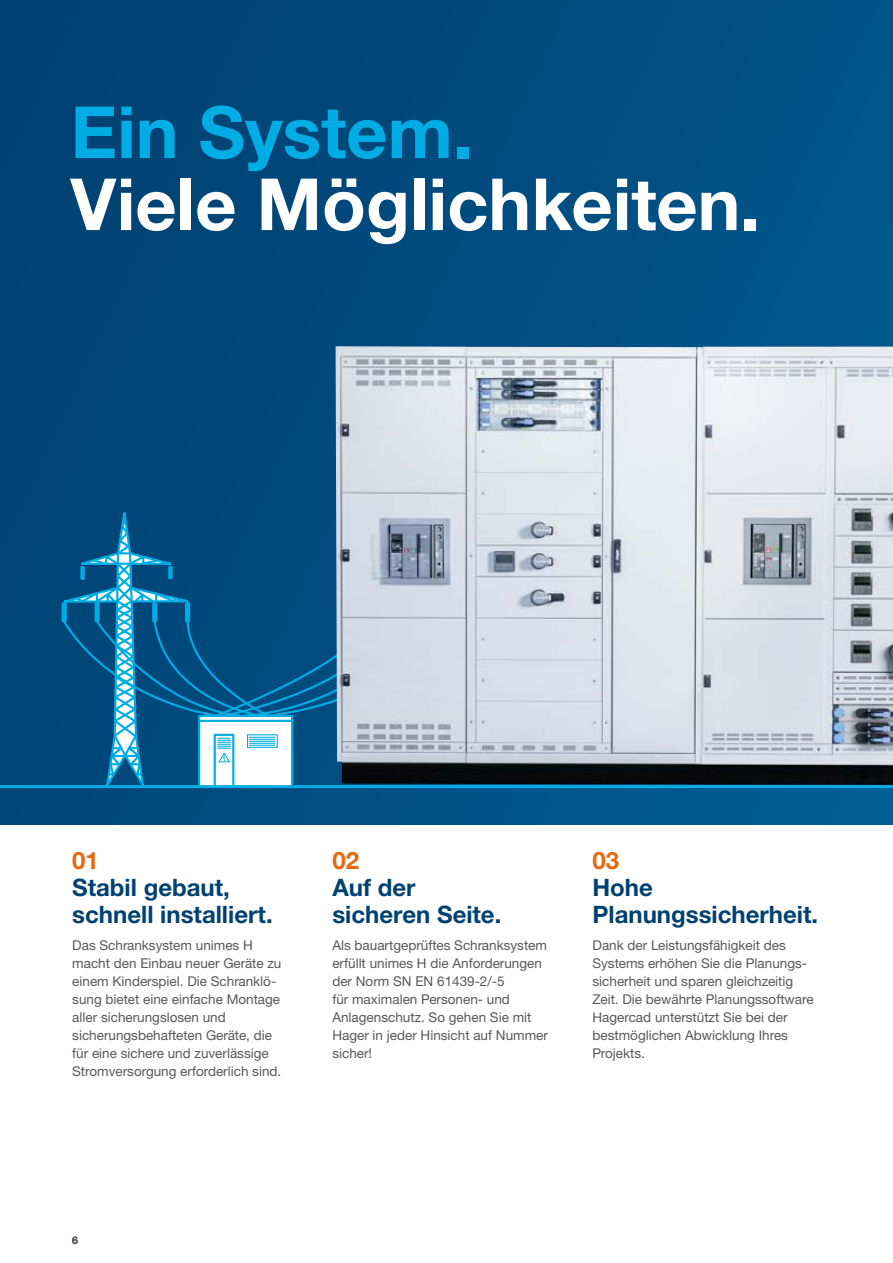
<style>
.page{position:relative;width:893px;height:1263px;background:#fff}
.page>*{position:absolute;margin:0;border:0;box-sizing:border-box;transform-origin:0 0}
.t1{font:700 72px "Helvetica Neue LTW1 G";color:#fff}
.t2{font:700 72px "Helvetica Neue LTW1 G";color:#00ace4}
.t3{font:700 24px/27px "Helvetica Neue LTW1 G";color:#004171}
.t4{font:700 24px "Helvetica Neue LTW1 G";color:#ea660c}
.t5{font:13.5px/18px "Helvetica Neue LTW1 G";color:#58585a}
.t6{font:700 10.5px "Helvetica Neue LTW1 G";color:#58585a}
</style>
<div class="page">
<div style="left:0;top:0;width:893px;height:824px;background:linear-gradient(to right,#004172,#00568b)"></div>
<svg style="left:61px;top:510px;width:391px;height:286px;background:#186593"></svg>
<img style="left:336px;top:346px;width:557px;height:439px">
<hr style="left:0;top:785px;width:893px;height:3px;background:#00ace4">
<h1 class="t2" style="left:71px;top:88px;width:404px">Ein System.</h1>
<h1 class="t1" style="left:71px;top:160px;width:691px">Viele Möglichkeiten.</h1>
<h2 class="t4" style="left:72px;top:846px;width:28px">01</h2>
<h2 class="t3" style="left:72px;top:874px;width:202px">Stabil gebaut, schnell installiert.</h2>
<p class="t5" style="left:72px;top:936px;width:211px">Das Schranksystem unimes H macht den Einbau neuer Geräte zu einem Kinderspiel. Die Schranklö&shy;sung bietet eine einfache Montage aller sicherungslosen und sicherungsbehafteten Geräte, die für eine sichere und zuverlässige<br>Stromversorgung erforderlich sind.</p>
<h2 class="t4" style="left:332px;top:846px;width:28px">02</h2>
<h2 class="t3" style="left:332px;top:874px;width:171px">Auf der sicheren Seite.</h2>
<p class="t5" style="left:332px;top:936px;width:217px">Als bauartgeprüftes Schranksystem erfüllt unimes H die Anforderungen der Norm SN EN 61439-2/-5<br>für maximalen Personen- und<br>Anlagenschutz. So gehen Sie mit<br>Hager in jeder Hinsicht auf Nummer sicher!</p>
<h2 class="t4" style="left:592px;top:846px;width:28px">03</h2>
<h2 class="t3" style="left:592px;top:874px;width:227px">Hohe<br>Planungssicherheit.</h2>
<p class="t5" style="left:592px;top:936px;width:223px">Dank der Leistungsfähigkeit des<br>Systems erhöhen Sie die Planungs&shy;sicherheit und sparen gleichzeitig<br>Zeit. Die bewährte Planungssoftware<br>Hagercad unterstützt Sie bei der bestmöglichen Abwicklung Ihres<br>Projekts.</p>
<p class="t6" style="left:72px;top:1233px;width:7px">6</p>
</div>
